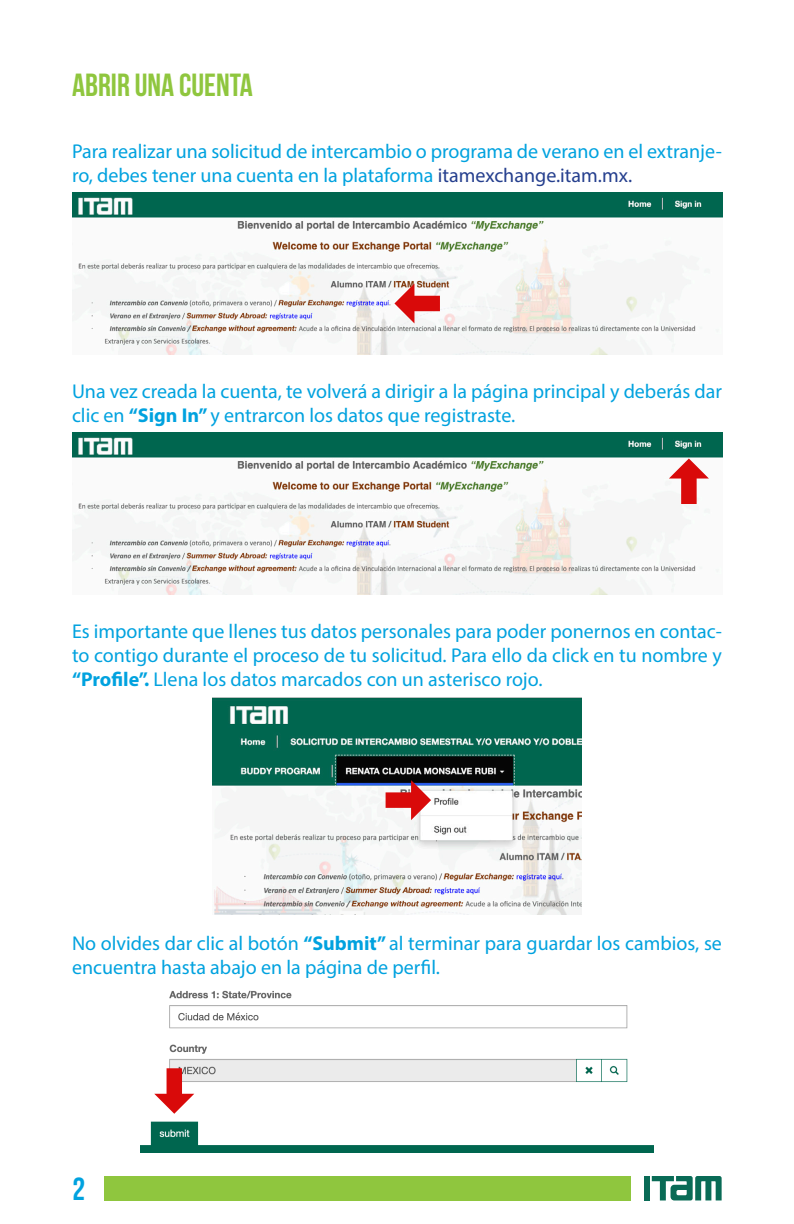
<style>
.page{position:relative;width:794px;height:1224px;background:#fff}
.page>*{position:absolute;margin:0;border:0;box-sizing:border-box;transform-origin:0 0}
.t1{font:700 32px "Bebas Neue";color:#8fc63e}
.t2{font:700 32px "Bebas Neue";color:#00a2df}
.t3{font:20px/24px "Myriad Pro";color:#00a2df}
.s1{color:#253f8e}
.s2{font-weight:700}
</style>
<div class="page">
<div style="left:104px;top:1176px;width:526px;height:24px;background:#8fc63e"></div>
<div style="left:643px;top:1176px;width:6px;height:24px;background:#096b56"></div>
<svg style="left:652px;top:1176px;width:69px;height:24px"></svg>
<img style="left:72px;top:192px;width:650px;height:163px">
<svg style="left:394px;top:283px;width:46px;height:40px"></svg>
<img style="left:72px;top:432px;width:650px;height:163px">
<svg style="left:669px;top:459px;width:40px;height:45px"></svg>
<img style="left:212px;top:697px;width:370px;height:217px">
<svg style="left:385px;top:780px;width:46px;height:40px"></svg>
<img style="left:140px;top:990px;width:513px;height:163px">
<svg style="left:154px;top:1068px;width:40px;height:46px"></svg>
<p class="t1" style="left:72px;top:67px;width:182px">ABRIR UNA CUENTA</p>
<p class="t3" style="left:72px;top:139px;width:651px">Para realizar una solicitud de intercambio o programa de verano en el extranje&shy;ro, debes tener una cuenta en la plataforma <span class="s1">itamexchange.itam.mx.</span></p>
<p class="t3" style="left:72px;top:379px;width:651px">Una vez creada la cuenta, te volverá a dirigir a la página principal y deberás dar clic en <span class="s2">“Sign In”</span> y entrarcon los datos que registraste.</p>
<p class="t3" style="left:72px;top:619px;width:651px;text-align:justify">Es importante que llenes tus datos personales para poder ponernos en contac&shy;to contigo durante el proceso de tu solicitud. Para ello da click en tu nombre y <span class="s2">“Profile”.</span> Llena los datos marcados con un asterisco rojo.</p>
<p class="t3" style="left:72px;top:931px;width:651px">No olvides dar clic al botón <span class="s2">“Submit”</span> al terminar para guardar los cambios, se encuentra hasta abajo en la página de perfil.</p>
<h1 class="t2" style="left:73px;top:1171px;width:14px">2</h1>
</div>
